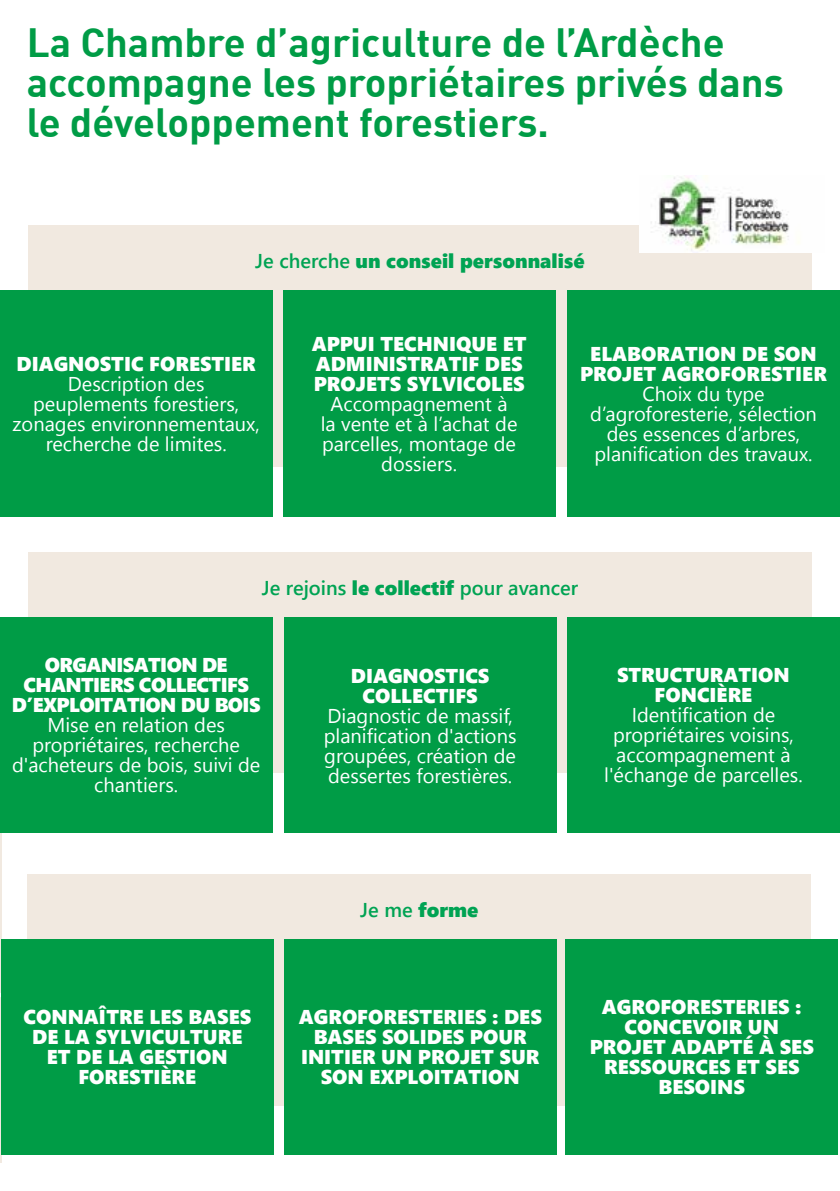
<style>
.page{position:relative;width:840px;height:1191px;background:#fff}
.page>*{position:absolute;margin:0;border:0;box-sizing:border-box;transform-origin:0 0}
.t1{font:700 40px/40px "DIN";color:#009c46}
.t2{font:20px/20px "Segoe UI";color:#fff;text-align:center}
.t3{font:20px/20px "Segoe UI Black";color:#fff;text-align:center}
.t4{font:20px/20px "Segoe UI Black";letter-spacing:-.03em;color:#fff;text-align:center}
.t5{font:20px "Segoe UI Black";color:#00a353}
.t6{font:600 20px "Segoe UI";color:#00a353}
.s1{font-family:"Segoe UI";font-weight:600}
.s2{font-family:"Segoe UI Black";font-weight:400}
</style>
<div class="page">
<div style="left:28px;top:225px;width:783px;height:241px;background:#f1e9e0"></div>
<div style="left:28px;top:552px;width:783px;height:220px;background:#f1e9e0"></div>
<div style="left:0;top:290px;width:272px;height:227px;background:#009c46"></div>
<div style="left:567px;top:290px;width:272px;height:227px;background:#009c46"></div>
<hr style="left:0;top:738px;width:1px;height:424px;background:#f1e9e0">
<div style="left:283px;top:290px;width:272px;height:227px;background:#009c46"></div>
<div style="left:0;top:617px;width:272px;height:216px;background:#009c46"></div>
<div style="left:567px;top:617px;width:272px;height:216px;background:#009c46"></div>
<div style="left:284px;top:617px;width:272px;height:216px;background:#009c46"></div>
<div style="left:27px;top:874px;width:783px;height:231px;background:#f1e9e0"></div>
<div style="left:1px;top:939px;width:272px;height:215px;background:#009c46"></div>
<div style="left:565px;top:939px;width:272px;height:215px;background:#009c46"></div>
<div style="left:284px;top:939px;width:272px;height:215px;background:#009c46"></div>
<img style="left:639px;top:175px;width:172px;height:77px">
<h1 class="t1" style="left:27px;top:21px;width:758px">La Chambre d’agriculture de l’Ardèche accompagne les propriétaires privés dans le développement forestiers.</h1>
<p class="t5" style="left:255px;top:247px;width:331px"><span class="s1">Je cherche</span> un conseil personnalisé</p>
<p class="t3" style="left:16px;top:353px;width:241px">DIAGNOSTIC FORESTIER</p>
<p class="t2" style="left:13px;top:373px;width:248px">Description des peuplements forestiers, zonages environnementaux, recherche de limites.</p>
<p class="t3" style="left:311px;top:333px;width:216px;text-align:left">APPUI TECHNIQUE ET<br>ADMINISTRATIF DES<br>PROJETS SYLVICOLES</p>
<p class="t2" style="left:320px;top:393px;width:198px">Accompagnement à la vente et à l’achat de parcelles, montage de dossiers.</p>
<p class="t3" style="left:579px;top:343px;width:248px">ELABORATION DE SON<br>PROJET AGROFORESTIER</p>
<p class="t2" style="left:590px;top:383px;width:228px">Choix du type d’agroforesterie, sélection des essences d’arbres, planification des travaux.</p>
<p class="t6" style="left:262px;top:569px;width:318px">Je rejoins <span class="s2">le collectif</span> pour avancer</p>
<p class="t4" style="left:12px;top:654px;width:250px">ORGANISATION DE<br>CHANTIERS COLLECTIFS<br>D’EXPLOITATION DU BOIS</p>
<p class="t2" style="left:12px;top:715px;width:250px">Mise en relation des propriétaires, recherche d'acheteurs de bois, suivi de chantiers.</p>
<p class="t3" style="left:350px;top:664px;width:140px">DIAGNOSTICS<br>COLLECTIFS</p>
<p class="t2" style="left:323px;top:705px;width:194px;text-align:left">Diagnostic de massif, planification d'actions groupées, création de dessertes forestières.</p>
<p class="t3" style="left:616px;top:664px;width:174px">STRUCTURATION<br>FONCIÈRE</p>
<p class="t2" style="left:604px;top:705px;width:200px">Identification de propriétaires voisins, accompagnement à l'échange de parcelles.</p>
<p class="t5" style="left:360px;top:895px;width:120px"><span class="s1">Je me</span> forme</p>
<p class="t3" style="left:23px;top:1006px;width:229px">CONNAÎTRE LES BASES<br>DE LA SYLVICULTURE<br>ET DE LA GESTION<br>FORESTIÈRE</p>
<p class="t3" style="left:589px;top:996px;width:225px">AGROFORESTERIES :<br>CONCEVOIR UN<br>PROJET ADAPTÉ À SES<br>RESSOURCES ET SES<br>BESOINS</p>
<p class="t3" style="left:298px;top:1006px;width:244px">AGROFORESTERIES : DES<br>BASES SOLIDES POUR<br>INITIER UN PROJET SUR<br>SON EXPLOITATION</p>
</div>
